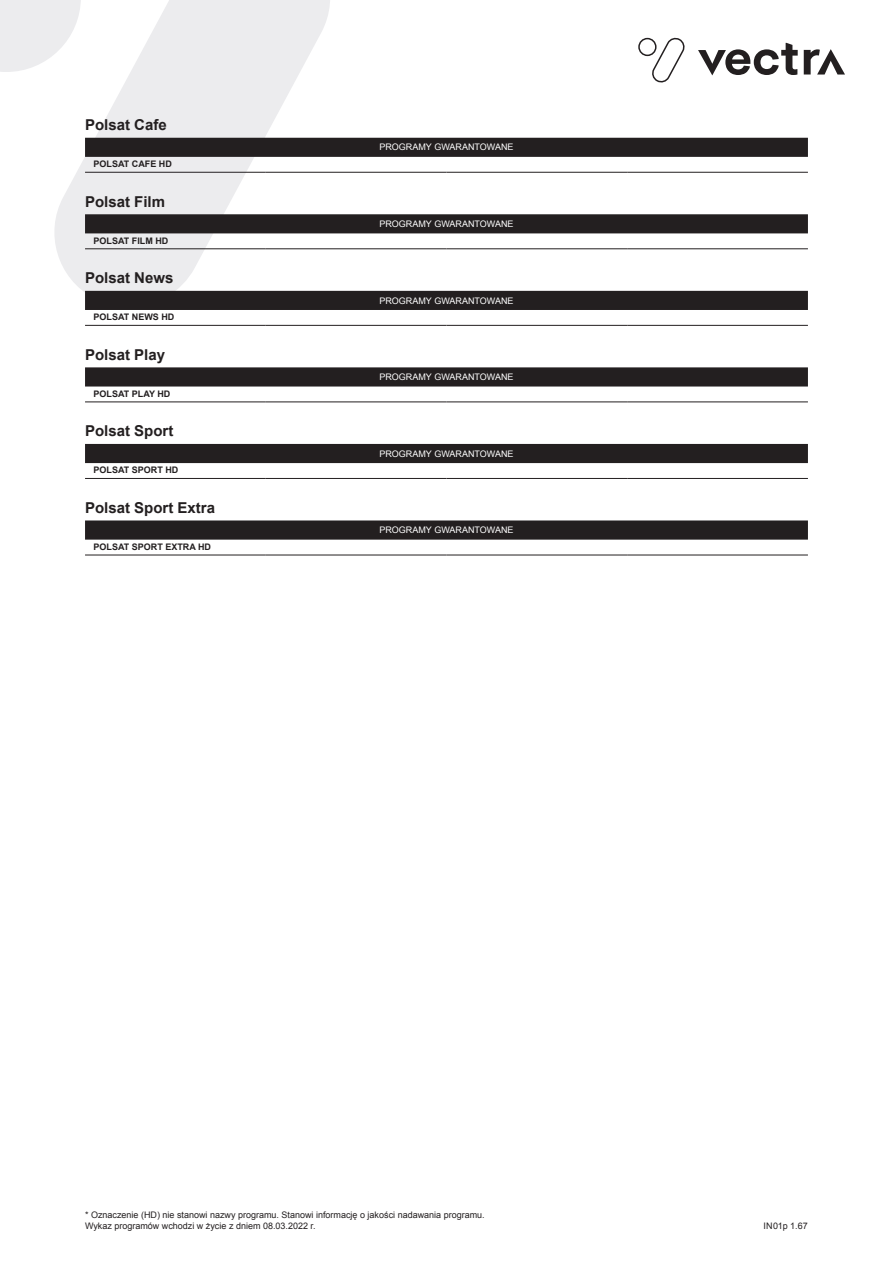
<style>
.page{position:relative;width:893px;height:1263px;background:#fff}
.page>*{position:absolute;margin:0;border:0;box-sizing:border-box;transform-origin:0 0}
.t1{font:700 15px "Arial";color:#231f20}
.t2{font:9px/11.2px "Arial";color:#231f20}
.t3{font:9px "Arial";color:#fff}
.t4{font:700 9px "Arial";color:#231f20}
</style>
<div class="page">
<div style="left:0;top:0;width:44px;height:72px;background:#ececee"></div>
<svg style="left:44px;top:0;width:297px;height:292px;fill:#ececee"></svg>
<svg style="left:698px;top:43px;width:100px;height:32px"></svg>
<svg style="left:804px;top:49px;width:41px;height:26px"></svg>
<svg style="left:638px;top:37px;width:47px;height:46px"></svg>
<div style="left:85px;top:138px;width:723px;height:19px;background:#231f20"></div>
<hr style="left:85px;top:172px;width:181px;height:1px;background:#231f20">
<hr style="left:266px;top:172px;width:180px;height:1px;background:#231f20">
<hr style="left:446px;top:172px;width:181px;height:1px;background:#231f20">
<hr style="left:627px;top:172px;width:181px;height:1px;background:#231f20">
<div style="left:85px;top:214px;width:723px;height:19px;background:#231f20"></div>
<hr style="left:85px;top:248px;width:181px;height:1px;background:#231f20">
<hr style="left:266px;top:248px;width:180px;height:1px;background:#231f20">
<hr style="left:446px;top:248px;width:181px;height:1px;background:#231f20">
<hr style="left:627px;top:248px;width:181px;height:1px;background:#231f20">
<div style="left:85px;top:291px;width:723px;height:19px;background:#231f20"></div>
<hr style="left:85px;top:325px;width:181px;height:1px;background:#231f20">
<hr style="left:266px;top:325px;width:180px;height:1px;background:#231f20">
<hr style="left:446px;top:325px;width:181px;height:1px;background:#231f20">
<hr style="left:627px;top:325px;width:181px;height:1px;background:#231f20">
<div style="left:85px;top:367px;width:723px;height:19px;background:#231f20"></div>
<hr style="left:85px;top:402px;width:181px;height:1px;background:#231f20">
<hr style="left:266px;top:402px;width:180px;height:1px;background:#231f20">
<hr style="left:446px;top:402px;width:181px;height:1px;background:#231f20">
<hr style="left:627px;top:402px;width:181px;height:1px;background:#231f20">
<div style="left:85px;top:444px;width:723px;height:19px;background:#231f20"></div>
<hr style="left:85px;top:478px;width:181px;height:1px;background:#231f20">
<hr style="left:266px;top:478px;width:180px;height:1px;background:#231f20">
<hr style="left:446px;top:478px;width:181px;height:1px;background:#231f20">
<hr style="left:627px;top:478px;width:181px;height:1px;background:#231f20">
<div style="left:85px;top:520px;width:723px;height:20px;background:#231f20"></div>
<hr style="left:85px;top:555px;width:181px;height:1px;background:#231f20">
<hr style="left:266px;top:555px;width:180px;height:1px;background:#231f20">
<hr style="left:446px;top:555px;width:181px;height:1px;background:#231f20">
<hr style="left:627px;top:555px;width:181px;height:1px;background:#231f20">
<h1 class="t1" style="left:85px;top:115px;width:83px">Polsat Cafe</h1>
<p class="t4" style="left:94px;top:158px;width:80px">POLSAT CAFE HD</p>
<h1 class="t1" style="left:85px;top:191px;width:82px">Polsat Film</h1>
<p class="t4" style="left:94px;top:235px;width:76px">POLSAT FILM HD</p>
<h1 class="t1" style="left:85px;top:268px;width:90px">Polsat News</h1>
<p class="t4" style="left:94px;top:311px;width:82px">POLSAT NEWS HD</p>
<h1 class="t1" style="left:85px;top:344px;width:82px">Polsat Play</h1>
<p class="t4" style="left:94px;top:388px;width:78px">POLSAT PLAY HD</p>
<h1 class="t1" style="left:85px;top:421px;width:90px">Polsat Sport</h1>
<p class="t4" style="left:94px;top:464px;width:86px">POLSAT SPORT HD</p>
<h1 class="t1" style="left:85px;top:498px;width:132px">Polsat Sport Extra</h1>
<p class="t4" style="left:94px;top:541px;width:119px">POLSAT SPORT EXTRA HD</p>
<p class="t3" style="left:379px;top:141px;width:136px">PROGRAMY GWARANTOWANE</p>
<p class="t3" style="left:379px;top:218px;width:136px">PROGRAMY GWARANTOWANE</p>
<p class="t3" style="left:379px;top:295px;width:136px">PROGRAMY GWARANTOWANE</p>
<p class="t3" style="left:379px;top:371px;width:136px">PROGRAMY GWARANTOWANE</p>
<p class="t3" style="left:379px;top:448px;width:136px">PROGRAMY GWARANTOWANE</p>
<p class="t3" style="left:379px;top:524px;width:136px">PROGRAMY GWARANTOWANE</p>
<p class="t2" style="left:85px;top:1209px;width:401px">* Oznaczenie (HD) nie stanowi nazwy programu. Stanowi informację o jakości nadawania programu.<br>Wykaz programów wchodzi w życie z dniem 08.03.2022 r.</p>
<p class="t2" style="left:763px;top:1220px;width:46px">IN01p 1.67</p>
</div>
